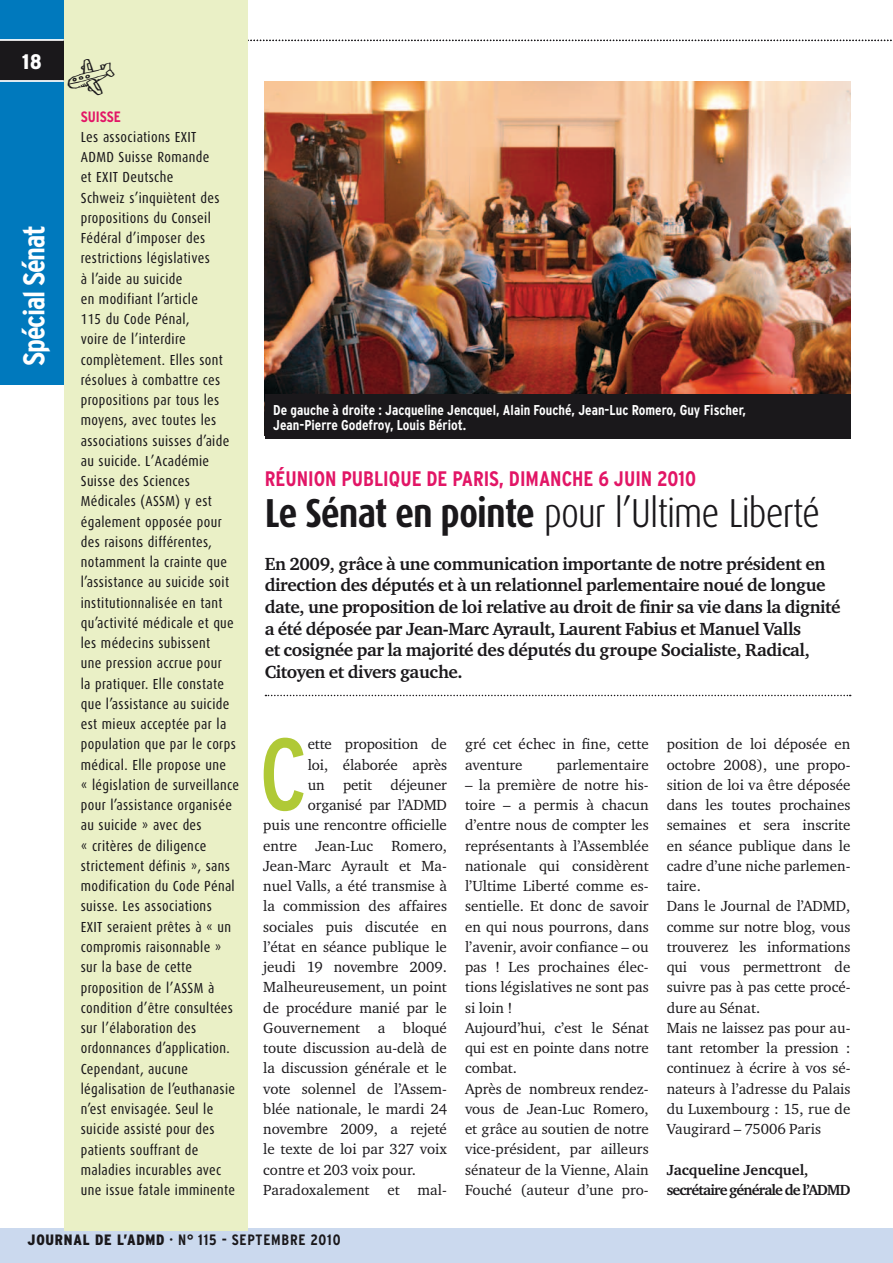
<style>
.page{position:relative;width:893px;height:1263px;background:#fff}
.page>*{position:absolute;margin:0;border:0;box-sizing:border-box;transform-origin:0 0}
.t1{font:condensed 101.85px "Interstate";color:#b0c936}
.t2{font:300 40.5px "Dax Condensed";letter-spacing:-.025em;color:#1a181b}
.t3{font:36.15px "Bokka Drawings Two";color:#1a181b}
.t4{font:700 condensed 30px "Interstate";letter-spacing:-.04em;color:#fff}
.t5{font:700 condensed 21px "Interstate";color:#e21666}
.t6{font:900 condensed 21px "Interstate";color:#fff}
.t7{font:700 18px/21.6px "Charter ITC";letter-spacing:-.02em;color:#1a181b}
.t8{font:15px/20.2px "Charter ITC";color:#1a181b}
.t9{font:700 15px/20.2px "Charter ITC";letter-spacing:-.055em;color:#1a181b}
.t10{font:700 condensed 15px "Interstate";letter-spacing:.05em;color:#1a181b}
.t11{font:900 condensed 15px "Interstate";color:#1a181b}
.t12{font:700 condensed 15px "Interstate";color:#e21666}
.t13{font:14.55px/20.2px "Dax Condensed";letter-spacing:.025em;color:#1a181b}
.t14{font:700 condensed 14.25px/15px "Interstate";color:#fff}
.s1{font-weight:700}
</style>
<div class="page">
<div style="left:0;top:1229px;width:893px;height:34px;background:#cbd9ee"></div>
<div style="left:0;top:0;width:64px;height:385px;background:#0079bd"></div>
<svg style="left:265px;top:695px;width:586px;height:1px"></svg>
<img style="left:265px;top:81px;width:585px;height:314px">
<div style="left:0;top:40px;width:64px;height:41px;background:#1a181b"></div>
<svg style="left:248px;top:40px;width:644px;height:1px"></svg>
<hr style="left:0;top:80px;width:64px;height:2px;background:#fff">
<hr style="left:0;top:39px;width:64px;height:2px;background:#fff">
<div style="left:265px;top:395px;width:585px;height:44px;background:#1a181b"></div>
<div style="left:64px;top:0;width:184px;height:1230px;background:#eaf0c6"></div>
<h3 class="t6" style="left:22px;top:50px;width:21px">18</h3>
<h3 class="t4" style="left:17px;top:366px;width:142px;rotate:-90deg">Spécial Sénat</h3>
<h3 class="t3" style="left:68px;top:58px;width:48px">8</h3>
<p class="t12" style="left:81px;top:108px;width:42px">SUISSE</p>
<p class="t13" style="left:81px;top:127px;width:160px">Les associations EXIT<br>ADMD Suisse Romande<br>et EXIT Deutsche<br>Schweiz s’inquiètent des propositions du Conseil<br>Fédéral d’imposer des restrictions législatives<br>à l’aide au suicide<br>en modifiant l’article<br>115 du Code Pénal,<br>voire de l’interdire complètement. Elles sont résolues à combattre ces propositions par tous les moyens, avec toutes les associations suisses d’aide au suicide. L’Académie<br>Suisse des Sciences<br>Médicales (ASSM) y est également opposée pour des raisons différentes, notamment la crainte que l’assistance au suicide soit institutionnalisée en tant qu’activité médicale et que les médecins subissent<br>une pression accrue pour<br>la pratiquer. Elle constate que l’assistance au suicide est mieux acceptée par la population que par le corps médical. Elle propose une<br>« législation de surveillance pour l’assistance organisée au suicide » avec des<br>« critères de diligence strictement définis », sans modification du Code Pénal suisse. Les associations<br>EXIT seraient prêtes à « un compromis raisonnable » sur la base de cette proposition de l’ASSM à condition d’être consultées sur l’élaboration des ordonnances d’application.<br>Cependant, aucune légalisation de l’euthanasie n’est envisagée. Seul le suicide assisté pour des patients souffrant de maladies incurables avec une issue fatale imminente</p>
<p class="t14" style="left:273px;top:403px;width:474px">De gauche à droite : Jacqueline Jencquel, Alain Fouché, Jean-Luc Romero, Guy Fischer,<br>Jean-Pierre Godefroy, Louis Bériot.</p>
<h3 class="t5" style="left:265px;top:467px;width:43px">Réunion</h3>
<h3 class="t5" style="left:341px;top:467px;width:131px">publique de Paris</h3>
<h3 class="t5" style="left:499px;top:467px;width:33px">, Dimanc</h3>
<h3 class="t5" style="left:572px;top:467px;width:126px">he 6 juin 2010</h3>
<h2 class="t2" style="left:265px;top:490px;width:557px"><span class="s1">Le Sénat en pointe</span> pour l’Ultime Liberté</h2>
<p class="t7" style="left:265px;top:552px;width:577px">En 2009, grâce à une communication importante de notre président en direction des députés et à un relationnel parlementaire noué de longue date, une proposition de loi relative au droit de finir sa vie dans la dignité a été déposée par Jean-Marc Ayrault, Laurent Fabius et Manuel Valls<br>et cosignée par la majorité des députés du groupe Socialiste, Radical, Citoyen et divers gauche.</p>
<h1 class="t1" style="left:259px;top:717px;width:50px">C</h1>
<p class="t8" style="left:308px;top:734px;width:141px">ette proposition de</p>
<p class="t8" style="left:308px;top:754px;width:141px">loi, élaborée après</p>
<p class="t8" style="left:308px;top:774px;width:141px">un petit déjeuner</p>
<p class="t8" style="left:308px;top:794px;width:141px">organisé par l’ADMD</p>
<p class="t8" style="left:263px;top:815px;width:185px">puis une rencontre officielle</p>
<p class="t8" style="left:263px;top:835px;width:185px">entre Jean-Luc Romero,</p>
<p class="t8" style="left:263px;top:855px;width:185px">Jean-Marc Ayrault et Ma-</p>
<p class="t8" style="left:263px;top:875px;width:185px">nuel Valls, a été transmise à</p>
<p class="t8" style="left:263px;top:896px;width:185px">la commission des affaires</p>
<p class="t8" style="left:263px;top:916px;width:185px">sociales puis discutée en</p>
<p class="t8" style="left:263px;top:936px;width:185px">l’état en séance publique le</p>
<p class="t8" style="left:263px;top:956px;width:185px">jeudi 19 novembre 2009.</p>
<p class="t8" style="left:263px;top:977px;width:185px">Malheureusement, un point</p>
<p class="t8" style="left:263px;top:997px;width:185px">de procédure manié par le</p>
<p class="t8" style="left:263px;top:1017px;width:185px">Gouvernement a bloqué</p>
<p class="t8" style="left:263px;top:1037px;width:185px">toute discussion au-delà de</p>
<p class="t8" style="left:263px;top:1058px;width:185px">la discussion générale et le</p>
<p class="t8" style="left:263px;top:1078px;width:185px">vote solennel de l’Assem-</p>
<p class="t8" style="left:263px;top:1098px;width:185px">blée nationale, le mardi 24</p>
<p class="t8" style="left:263px;top:1118px;width:185px">novembre 2009, a rejeté</p>
<p class="t8" style="left:263px;top:1139px;width:185px">le texte de loi par 327 voix</p>
<p class="t8" style="left:263px;top:1159px;width:154px">contre et 203 voix pour.</p>
<p class="t8" style="left:263px;top:1179px;width:185px">Paradoxalement et mal-</p>
<p class="t8" style="left:465px;top:734px;width:185px">gré cet échec in fine, cette aventure</p>
<p class="t8" style="left:557px;top:754px;width:94px">parlementaire</p>
<p class="t8" style="left:465px;top:774px;width:185px">– la première de notre his&shy;toire – a permis à chacun d’entre nous de compter les représentants à l’Assemblée nationale qui considèrent l’Ultime Liberté comme es&shy;sentielle. Et donc de savoir en qui nous pourrons, dans l’avenir, avoir confiance – ou pas ! Les prochaines élec&shy;tions législatives ne sont pas si loin !<br>Aujourd’hui, c’est le Sénat qui est en pointe dans notre combat.<br>Après de nombreux rendez&shy;vous de Jean-Luc Romero, et grâce au soutien de notre vice-président, par ailleurs sénateur de la Vienne, Alain<br>Fouché (auteur d’une pro-</p>
<p class="t8" style="left:667px;top:734px;width:185px">position de loi déposée en octobre 2008), une propo&shy;sition de loi va être déposée dans les toutes prochaines semaines et sera inscrite en séance publique dans le cadre d’une niche parlemen&shy;taire.<br>Dans le Journal de l’ADMD, comme sur notre blog, vous trouverez les informations qui vous permettront de suivre pas à pas cette procé&shy;dure au Sénat.<br>Mais ne laissez pas pour au&shy;tant retomber la pression : continuez à écrire à vos sé&shy;nateurs à l’adresse du Palais du Luxembourg : 15, rue de<br>Vaugirard – 75006 Paris</p>
<p class="t9" style="left:667px;top:1159px;width:185px">Jacqueline Jencquel, secrétaire générale de l’ADMD</p>
<p class="t11" style="left:28px;top:1232px;width:10px">JOURNAL</p>
<p class="t11" style="left:95px;top:1232px;width:43px">DE L’ADMD</p>
<p class="t10" style="left:169px;top:1232px;width:173px">· N° 115 - SEPTEMBRE 2010</p>
</div>
